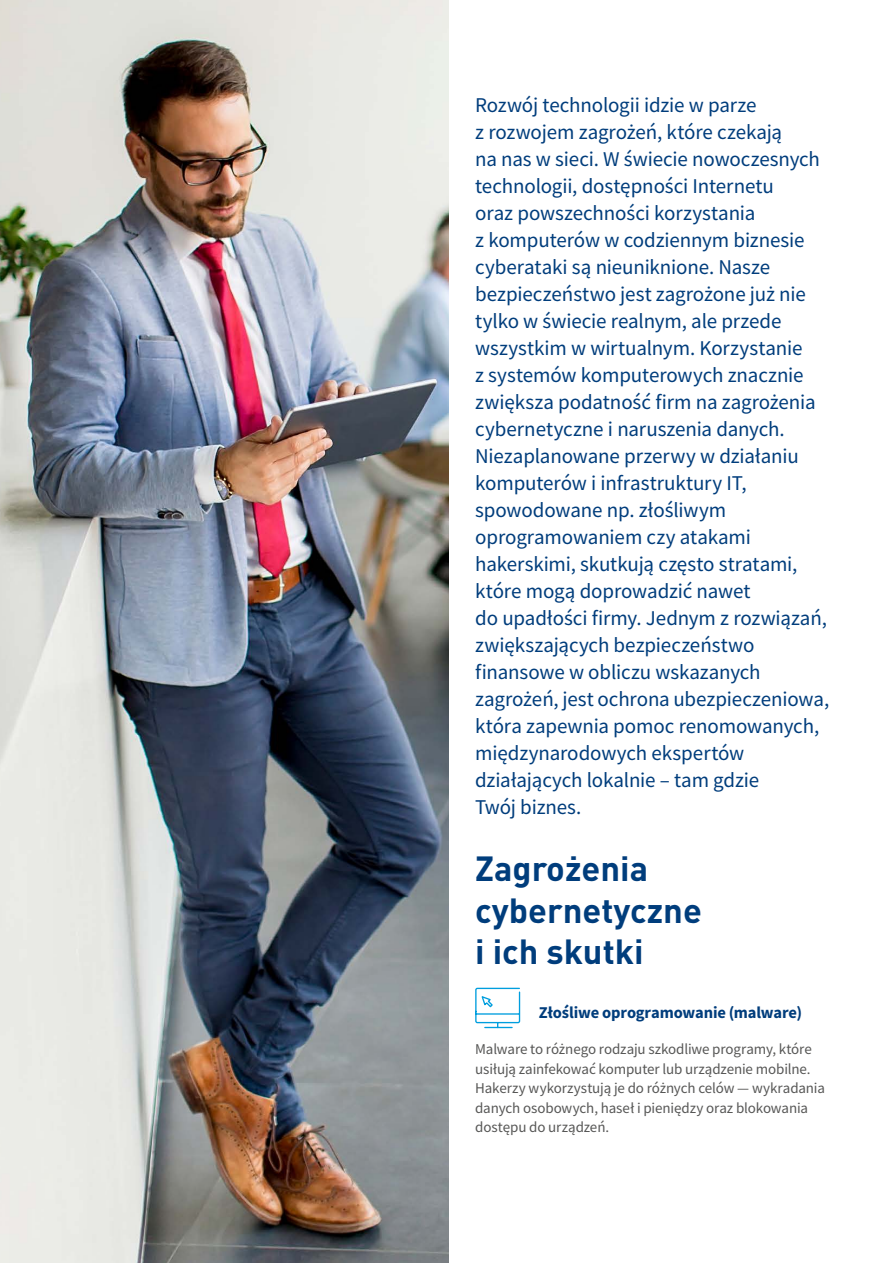
<style>
.page{position:relative;width:893px;height:1263px;background:#fff}
.page>*{position:absolute;margin:0;border:0;box-sizing:border-box;transform-origin:0 0}
.t1{font:700 34.5px/41.4px "DIN Pro Pl";color:#003d7c}
.t2{font:21px/27px "Source Sans Pro";letter-spacing:-.005em;color:#003d7c}
.t3{font:700 16.5px "Source Sans Pro";letter-spacing:-.01em;color:#003d7c}
.t4{font:15px/19.5px "Source Sans Pro";letter-spacing:-.01em;color:#575756}
</style>
<div class="page">
<img style="left:0;top:0;width:449px;height:1263px">
<svg style="left:475px;top:987px;width:46px;height:42px"></svg>
<p class="t2" style="left:475px;top:91px;width:355px">Rozwój technologii idzie w parze<br>z rozwojem zagrożeń, które czekają<br>na nas w sieci. W świecie nowoczesnych technologii, dostępności Internetu<br>oraz powszechności korzystania<br>z komputerów w codziennym biznesie cyberataki są nieuniknione. Nasze bezpieczeństwo jest zagrożone już nie tylko w świecie realnym, ale przede wszystkim w wirtualnym. Korzystanie<br>z systemów komputerowych znacznie zwiększa podatność firm na zagrożenia cybernetyczne i naruszenia danych.<br>Niezaplanowane przerwy w działaniu komputerów i infrastruktury IT, spowodowane np. złośliwym oprogramowaniem czy atakami hakerskimi, skutkują często stratami, które mogą doprowadzić nawet<br>do upadłości firmy. Jednym z rozwiązań, zwiększających bezpieczeństwo finansowe w obliczu wskazanych zagrożeń, jest ochrona ubezpieczeniowa, która zapewnia pomoc renomowanych, międzynarodowych ekspertów działających lokalnie – tam gdzie<br>Twój biznes.</p>
<h1 class="t1" style="left:475px;top:847px;width:228px">Zagrożenia cybernetyczne i ich skutki</h1>
<p class="t3" style="left:539px;top:1001px;width:265px">Złośliwe oprogramowanie (malware)</p>
<p class="t4" style="left:475px;top:1039px;width:351px">Malware to różnego rodzaju szkodliwe programy, które usiłują zainfekować komputer lub urządzenie mobilne.<br>Hakerzy wykorzystują je do różnych celów — wykradania danych osobowych, haseł i pieniędzy oraz blokowania dostępu do urządzeń.</p>
</div>
